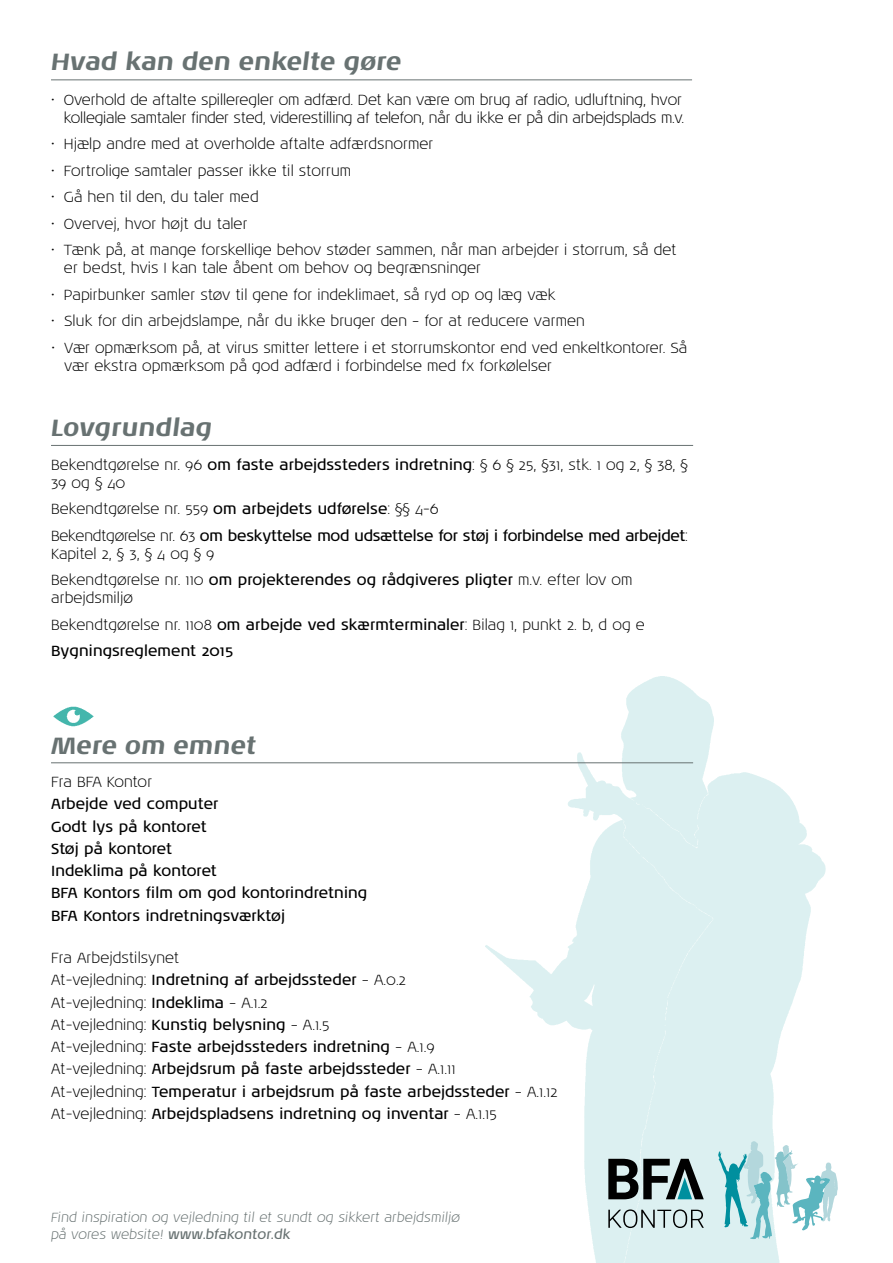
<style>
.page{position:relative;width:893px;height:1263px;background:#fff}
.page>*{position:absolute;margin:0;border:0;box-sizing:border-box;transform-origin:0 0}
.t1{font:italic 700 24px "Noa LT Std";letter-spacing:.005em;color:#687272}
.t2{font:300 15px/18px "Noa LT Std";color:#000}
.t3{font:15px/22.2px "Noa LT Std";color:#000}
.t4{font:15px/26.5px "Noa LT Std";letter-spacing:-.02em;color:#000}
.t5{font:italic 300 13.5px/16.2px "Noa LT Std";color:#687272}
.s1{font-weight:400}
.s2{font-weight:300}
</style>
<div class="page">
<img style="left:486px;top:676px;width:340px;height:587px">
<hr style="left:51px;top:445px;width:642px;height:1px;background:#687272">
<img style="left:53px;top:706px;width:41px;height:20px">
<hr style="left:51px;top:762px;width:642px;height:1px;background:#687272">
<hr style="left:51px;top:79px;width:641px;height:1px;background:#687272">
<svg style="left:608px;top:1159px;width:96px;height:40px;background:#5e6d6e"></svg>
<svg style="left:608px;top:1209px;width:96px;height:19px;background:#aababa"></svg>
<svg style="left:718px;top:1141px;width:120px;height:98px"></svg>
<h1 class="t1" style="left:51px;top:47px;width:352px">Hvad kan den enkelte gøre</h1>
<p class="t2" style="left:51px;top:91px;width:635px;text-align:right">• Overhold de aftalte spilleregler om adfærd. Det kan være om brug af radio, udluftning, hvor kollegiale samtaler finder sted, viderestilling af telefon, når du ikke er på din arbejdsplads m.v.</p>
<p class="t2" style="left:51px;top:135px;width:384px">• Hjælp andre med at overholde aftalte adfærdsnormer</p>
<p class="t2" style="left:51px;top:162px;width:302px">• Fortrolige samtaler passer ikke til storrum</p>
<p class="t2" style="left:51px;top:188px;width:209px">• Gå hen til den, du taler med</p>
<p class="t2" style="left:51px;top:215px;width:198px">• Overvej, hvor højt du taler</p>
<p class="t2" style="left:64px;top:241px;width:614px;text-indent:-13px">• Tænk på, at mange forskellige behov støder sammen, når man arbejder i storrum, så det er bedst, hvis I kan tale åbent om behov og begrænsninger</p>
<p class="t2" style="left:51px;top:286px;width:506px">• Papirbunker samler støv til gene for indeklimaet, så ryd op og læg væk</p>
<p class="t2" style="left:51px;top:312px;width:535px">• Sluk for din arbejdslampe, når du ikke bruger den – for at reducere varmen</p>
<p class="t2" style="left:64px;top:339px;width:625px;text-indent:-13px">• Vær opmærksom på, at virus smitter lettere i et storrumskontor end ved enkeltkontorer. Så vær ekstra opmærksom på god adfærd i forbindelse med fx forkølelser</p>
<h1 class="t1" style="left:51px;top:413px;width:163px">Lovgrundlag</h1>
<p class="t2" style="left:51px;top:456px;width:638px">Bekendtgørelse nr. 96 <span class="s1">om faste arbejdssteders indretning</span>: § 6 § 25, §31, stk. 1 og 2, § 38, §<br>39 og § 40</p>
<p class="t4" style="left:51px;top:496px;width:638px"><span class="s2">Bekendtgørelse nr. 559</span> om arbejdets udførelse<span class="s2">: §§ 4-6<br>Bekendtgørelse nr. 63</span> om beskyttelse mod udsættelse for støj i forbindelse med arbejdet<span class="s2">:</span></p>
<p class="t2" style="left:51px;top:541px;width:583px;line-height:26.5px">Kapitel 2, § 3, § 4 og § 9<br>Bekendtgørelse nr. 110 <span class="s1">om projekterendes og rådgiveres pligter</span> m.v. efter lov om</p>
<p class="t2" style="left:51px;top:585px;width:595px;line-height:26.5px">arbejdsmiljø<br>Bekendtgørelse nr. 1108 <span class="s1">om arbejde ved skærmterminaler</span>: Bilag 1, punkt 2. b, d og e<br><span class="s1">Bygningsreglement 2015</span></p>
<h1 class="t1" style="left:51px;top:730px;width:207px">Mere om emnet</h1>
<p class="t2" style="left:51px;top:773px;width:103px">Fra BFA Kontor</p>
<p class="t3" style="left:51px;top:793px;width:318px">Arbejde ved computer<br>Godt lys på kontoret<br>Støj på kontoret<br>Indeklima på kontoret<br>BFA Kontors film om god kontorindretning<br>BFA Kontors indretningsværktøj</p>
<p class="t3" style="left:51px;top:947px;width:508px"><span class="s2">Fra Arbejdstilsynet<br>At-vejledning:</span> Indretning af arbejdssteder <span class="s2">– A.0.2<br>At-vejledning:</span> Indeklima <span class="s2">– A.1.2<br>At-vejledning:</span> Kunstig belysning <span class="s2">– A.1.5<br>At-vejledning:</span> Faste arbejdssteders indretning <span class="s2">– A.1.9<br>At-vejledning:</span> Arbejdsrum på faste arbejdssteder <span class="s2">– A.1.11<br>At-vejledning:</span> Temperatur i arbejdsrum på faste arbejdssteder <span class="s2">– A.1.12<br>At-vejledning:</span> Arbejdspladsens indretning og inventar <span class="s2">– A.1.15</span></p>
<p class="t5" style="left:51px;top:1210px;width:411px">Find inspiration og vejledning til et sundt og sikkert arbejdsmiljø på vores website! <span class="s1">www.bfakontor.dk</span></p>
</div>
